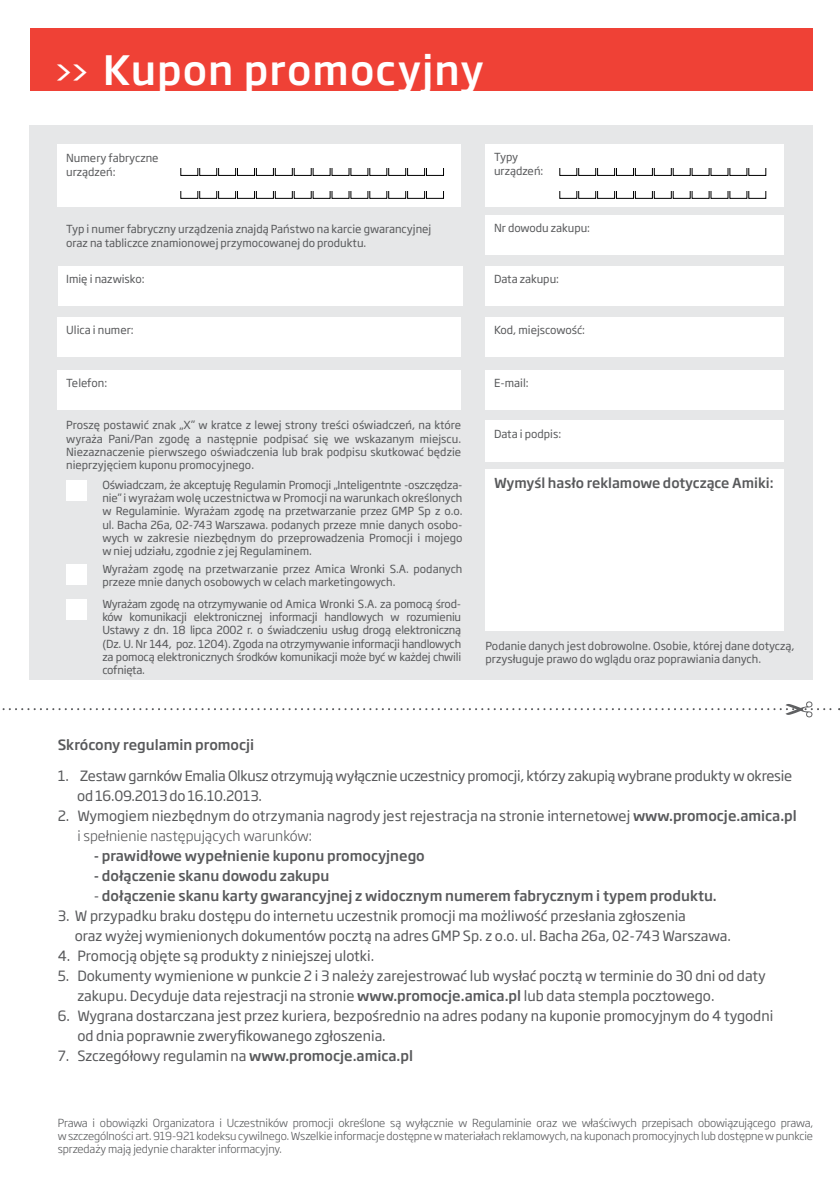
<style>
.page{position:relative;width:840px;height:1191px;background:#fff}
.page>*{position:absolute;margin:0;border:0;box-sizing:border-box;transform-origin:0 0}
.t1{font:500 40px "Soho Gothic Pro";letter-spacing:.025em;color:#fff}
.t2{font:14px/20px "Soho Gothic Pro";color:#58595b}
.t3{font:500 14px "Soho Gothic Pro";color:#58595b}
.t4{font:14px/20px "Soho Gothic Pro";letter-spacing:-.02em;color:#58595b}
.t5{font:500 13.6px "Soho Gothic Pro";color:#58595b}
.t6{font:11px/13.2px "Soho Gothic Pro";color:#58595b}
.t7{font:300 11px/13.2px "Soho Gothic Pro";letter-spacing:-.01em;color:#58595b;text-align:justify}
.s1{font-weight:400;font-size:32px}
.s2{font-weight:500}
.s3{font-weight:300}
.s4{font-weight:400}
</style>
<div class="page">
<div style="left:30px;top:28px;width:782px;height:63px;background:#ef4136"></div>
<svg style="left:2px;top:701px;width:837px;height:16px"></svg>
<div style="left:30px;top:126px;width:782px;height:553px;background:#e6e7e8"></div>
<div style="left:58px;top:144px;width:403px;height:62px;background:#fff"></div>
<div style="left:58px;top:317px;width:403px;height:39px;background:#fff"></div>
<div style="left:58px;top:370px;width:403px;height:39px;background:#fff"></div>
<div style="left:485px;top:215px;width:298px;height:40px;background:#fff"></div>
<div style="left:485px;top:144px;width:298px;height:62px;background:#fff"></div>
<div style="left:485px;top:317px;width:298px;height:39px;background:#fff"></div>
<div style="left:485px;top:370px;width:298px;height:39px;background:#fff"></div>
<div style="left:485px;top:421px;width:298px;height:41px;background:#fff"></div>
<div style="left:485px;top:469px;width:298px;height:162px;background:#fff"></div>
<div style="left:485px;top:266px;width:298px;height:39px;background:#fff"></div>
<div style="left:58px;top:266px;width:404px;height:39px;background:#fff"></div>
<div style="left:66px;top:480px;width:21px;height:21px;background:#fff"></div>
<div style="left:66px;top:564px;width:21px;height:21px;background:#fff"></div>
<div style="left:66px;top:599px;width:21px;height:21px;background:#fff"></div>
<div style="left:294px;top:161px;width:17px;height:15px;border:1px solid #000"></div>
<div style="left:369px;top:161px;width:18px;height:15px;border:1px solid #000"></div>
<div style="left:218px;top:161px;width:18px;height:15px;border:1px solid #000"></div>
<div style="left:180px;top:161px;width:18px;height:15px;border:1px solid #000"></div>
<div style="left:331px;top:161px;width:18px;height:15px;border:1px solid #000"></div>
<div style="left:407px;top:161px;width:17px;height:15px;border:1px solid #000"></div>
<div style="left:256px;top:161px;width:17px;height:15px;border:1px solid #000"></div>
<div style="left:312px;top:161px;width:18px;height:15px;border:1px solid #000"></div>
<div style="left:388px;top:161px;width:18px;height:15px;border:1px solid #000"></div>
<div style="left:237px;top:161px;width:17px;height:15px;border:1px solid #000"></div>
<div style="left:199px;top:161px;width:18px;height:15px;border:1px solid #000"></div>
<div style="left:350px;top:161px;width:18px;height:15px;border:1px solid #000"></div>
<div style="left:426px;top:161px;width:17px;height:15px;border:1px solid #000"></div>
<div style="left:275px;top:161px;width:17px;height:15px;border:1px solid #000"></div>
<div style="left:175px;top:153px;width:275px;height:15px;background:#fff"></div>
<div style="left:294px;top:184px;width:17px;height:15px;border:1px solid #000"></div>
<div style="left:369px;top:184px;width:18px;height:15px;border:1px solid #000"></div>
<div style="left:218px;top:184px;width:18px;height:15px;border:1px solid #000"></div>
<div style="left:180px;top:184px;width:18px;height:15px;border:1px solid #000"></div>
<div style="left:331px;top:184px;width:18px;height:15px;border:1px solid #000"></div>
<div style="left:407px;top:184px;width:17px;height:15px;border:1px solid #000"></div>
<div style="left:256px;top:184px;width:17px;height:15px;border:1px solid #000"></div>
<div style="left:312px;top:184px;width:18px;height:15px;border:1px solid #000"></div>
<div style="left:388px;top:184px;width:18px;height:15px;border:1px solid #000"></div>
<div style="left:237px;top:184px;width:17px;height:15px;border:1px solid #000"></div>
<div style="left:199px;top:184px;width:18px;height:15px;border:1px solid #000"></div>
<div style="left:350px;top:184px;width:18px;height:15px;border:1px solid #000"></div>
<div style="left:426px;top:184px;width:17px;height:15px;border:1px solid #000"></div>
<div style="left:275px;top:184px;width:17px;height:15px;border:1px solid #000"></div>
<div style="left:175px;top:176px;width:275px;height:14px;background:#fff"></div>
<div style="left:672px;top:161px;width:18px;height:15px;border:1px solid #000"></div>
<div style="left:748px;top:161px;width:17px;height:15px;border:1px solid #000"></div>
<div style="left:597px;top:161px;width:17px;height:15px;border:1px solid #000"></div>
<div style="left:559px;top:161px;width:17px;height:15px;border:1px solid #000"></div>
<div style="left:710px;top:161px;width:17px;height:15px;border:1px solid #000"></div>
<div style="left:634px;top:161px;width:18px;height:15px;border:1px solid #000"></div>
<div style="left:691px;top:161px;width:18px;height:15px;border:1px solid #000"></div>
<div style="left:616px;top:161px;width:17px;height:15px;border:1px solid #000"></div>
<div style="left:578px;top:161px;width:17px;height:15px;border:1px solid #000"></div>
<div style="left:729px;top:161px;width:17px;height:15px;border:1px solid #000"></div>
<div style="left:653px;top:161px;width:18px;height:15px;border:1px solid #000"></div>
<div style="left:554px;top:153px;width:216px;height:15px;background:#fff"></div>
<div style="left:672px;top:184px;width:18px;height:15px;border:1px solid #000"></div>
<div style="left:748px;top:184px;width:17px;height:15px;border:1px solid #000"></div>
<div style="left:597px;top:184px;width:17px;height:15px;border:1px solid #000"></div>
<div style="left:559px;top:184px;width:17px;height:15px;border:1px solid #000"></div>
<div style="left:710px;top:184px;width:17px;height:15px;border:1px solid #000"></div>
<div style="left:634px;top:184px;width:18px;height:15px;border:1px solid #000"></div>
<div style="left:691px;top:184px;width:18px;height:15px;border:1px solid #000"></div>
<div style="left:616px;top:184px;width:17px;height:15px;border:1px solid #000"></div>
<div style="left:578px;top:184px;width:17px;height:15px;border:1px solid #000"></div>
<div style="left:729px;top:184px;width:17px;height:15px;border:1px solid #000"></div>
<div style="left:653px;top:184px;width:18px;height:15px;border:1px solid #000"></div>
<div style="left:554px;top:176px;width:216px;height:14px;background:#fff"></div>
<h1 class="t1" style="left:52px;top:38px;width:432px"><span class="s1">&gt;&gt;</span> Kupon promocyjny</h1>
<p class="t6" style="left:66px;top:150px;width:94px;line-height:14px">N umery fabryczne urządzeń:</p>
<p class="t6" style="left:494px;top:149px;width:51px;line-height:14px">Typy urządzeń:</p>
<p class="t6" style="left:66px;top:221px;width:366px;line-height:14px">Typ i numer fabryczny urządzenia znajdą Państwo na karcie gwarancyjnej oraz na tabliczce znamionowej przymocowanej do produktu.</p>
<p class="t6" style="left:494px;top:221px;width:97px">N r dowodu zakupu:</p>
<p class="t6" style="left:66px;top:272px;width:80px">I mię i nazwisko:</p>
<p class="t6" style="left:494px;top:272px;width:66px">Data zakupu:</p>
<p class="t6" style="left:66px;top:323px;width:69px">Ulica i numer:</p>
<p class="t6" style="left:494px;top:323px;width:92px">Kod, miejscowość:</p>
<p class="t6" style="left:66px;top:375px;width:43px">Telefon:</p>
<p class="t6" style="left:494px;top:375px;width:36px">E-mail:</p>
<p class="t6" style="left:66px;top:418px;width:396px;text-align:justify">Proszę postawić znak „X” w kratce z lewej strony treści oświadczeń, na które wyraża Pani/Pan zgodę a następnie podpisać się we wskazanym miejscu.<br>N iezaznaczenie pierwszego oświadczenia lub brak podpisu skutkować będzie nieprzyjęciem kuponu promocyjnego.</p>
<p class="t6" style="left:102px;top:477px;width:361px;text-align:justify">Oświadczam, że akceptuję Regulamin Promocji „I nteligentnte -oszczędza&shy;nie” i wyrażam wolę uczestnictwa w Promocji na warunkach określonych w Regulaminie. Wyrażam zgodę na przetwarzanie przez GMP Sp z o.o. ul. Bacha 26a, 02-743 Warszawa. podanych przeze mnie danych osobo&shy;wych w zakresie niezbędnym do przeprowadzenia Promocji i mojego w niej udziału, zgodnie z jej Regulaminem.</p>
<p class="t6" style="left:494px;top:426px;width:69px">Data i podpis:</p>
<p class="t5" style="left:494px;top:472px;width:281px">Wymyśl hasło reklamowe dotyczące Amiki:</p>
<p class="t6" style="left:102px;top:561px;width:361px">Wyrażam zgodę na przetwarzanie przez Amica Wronki S.A. podanych przeze mnie danych osobowych w celach marketingowych.</p>
<p class="t6" style="left:102px;top:597px;width:360px;text-align:justify">Wyrażam zgodę na otrzymywanie od Amica Wronki S.A. za pomocą środ&shy;ków komunikacji elektronicznej informacji handlowych w rozumieniu Ustawy z dn. 18 lipca 2002 r. o świadczeniu usług drogą elektroniczną (Dz. U . N r 144, poz. 1204). Zgoda na otrzymywanie informacji handlowych za pomocą elektronicznych środków komunikacji może być w każdej chwili cofnięta.</p>
<p class="t6" style="left:485px;top:638px;width:310px">Podanie danych jest dobrowolne. Osobie, której dane dotyczą, przysługuje prawo do wglądu oraz poprawiania danych.</p>
<p class="t3" style="left:58px;top:733px;width:198px">Skrócony regulamin promocji</p>
<p class="t4" style="left:77px;top:765px;width:716px;text-indent:-20px">1. Zestaw garnków Emalia Olkusz otrzymują wyłącznie uczestnicy promocji, którzy zakupią wybrane produkty w okresie od 16.09.2013 do 16.10.2013.</p>
<p class="t2" style="left:77px;top:805px;width:720px;text-indent:-20px">2. Wymogiem niezbędnym do otrzymania nagrody jest rejestracja na stronie internetowej <span class="s2">www.promocje.amica.pl </span><span class="s3">i spełnienie następujących warunków:</span></p>
<p class="t3" style="left:94px;top:845px;width:332px">- prawidłowe wypełnienie kuponu promocyjnego</p>
<p class="t3" style="left:94px;top:865px;width:237px">- dołączenie skanu dowodu zakupu</p>
<p class="t3" style="left:94px;top:885px;width:624px"><span class="s4">-</span> dołączenie skanu karty gwarancyjnej z widocznym numerem fabrycznym i typem produktu.</p>
<p class="t2" style="left:75px;top:905px;width:657px;text-indent:-17px">3. W przypadku braku dostępu do internetu uczestnik promocji ma możliwość przesłania zgłoszenia<br>oraz wyżej wymienionych dokumentów pocztą na adres GMP Sp. z o.o. ul. Bacha 26a, 02-743 Warszawa.</p>
<p class="t2" style="left:58px;top:945px;width:318px">4. Promocją objęte są produkty z niniejszej ulotki.</p>
<p class="t2" style="left:77px;top:965px;width:689px;text-indent:-20px">5. Dokumenty wymienione w punkcie 2 i 3 należy zarejestrować lub wysłać pocztą w terminie do 30 dni od daty zakupu. Decyduje data rejestracji na stronie <span class="s2">www.promocje.amica.pl</span> lub data stempla pocztowego.</p>
<p class="t2" style="left:77px;top:1005px;width:697px;text-indent:-20px">6. Wygrana dostarczana jest przez kuriera, bezpośrednio na adres podany na kuponie promocyjnym do 4 tygodni od dnia poprawnie zweryfikowanego zgłoszenia.</p>
<p class="t2" style="left:58px;top:1045px;width:357px">7. Szczegółowy regulamin na <span class="s2">www.promocje.amica.pl</span></p>
<p class="t7" style="left:58px;top:1115px;width:756px">Prawa i obowiązki Organizatora i Uczestników promocji określone są wyłącznie w Regulaminie oraz we właściwych przepisach obowiązującego prawa, w szczególności art. 919-921 kodeksu cywilnego. Wszelkie informacje dostępne w materiałach reklamowych, na kuponach promocyjnych lub dostępne w punkcie sprzedaży mają jedynie charakter informacyjny.</p>
</div>
